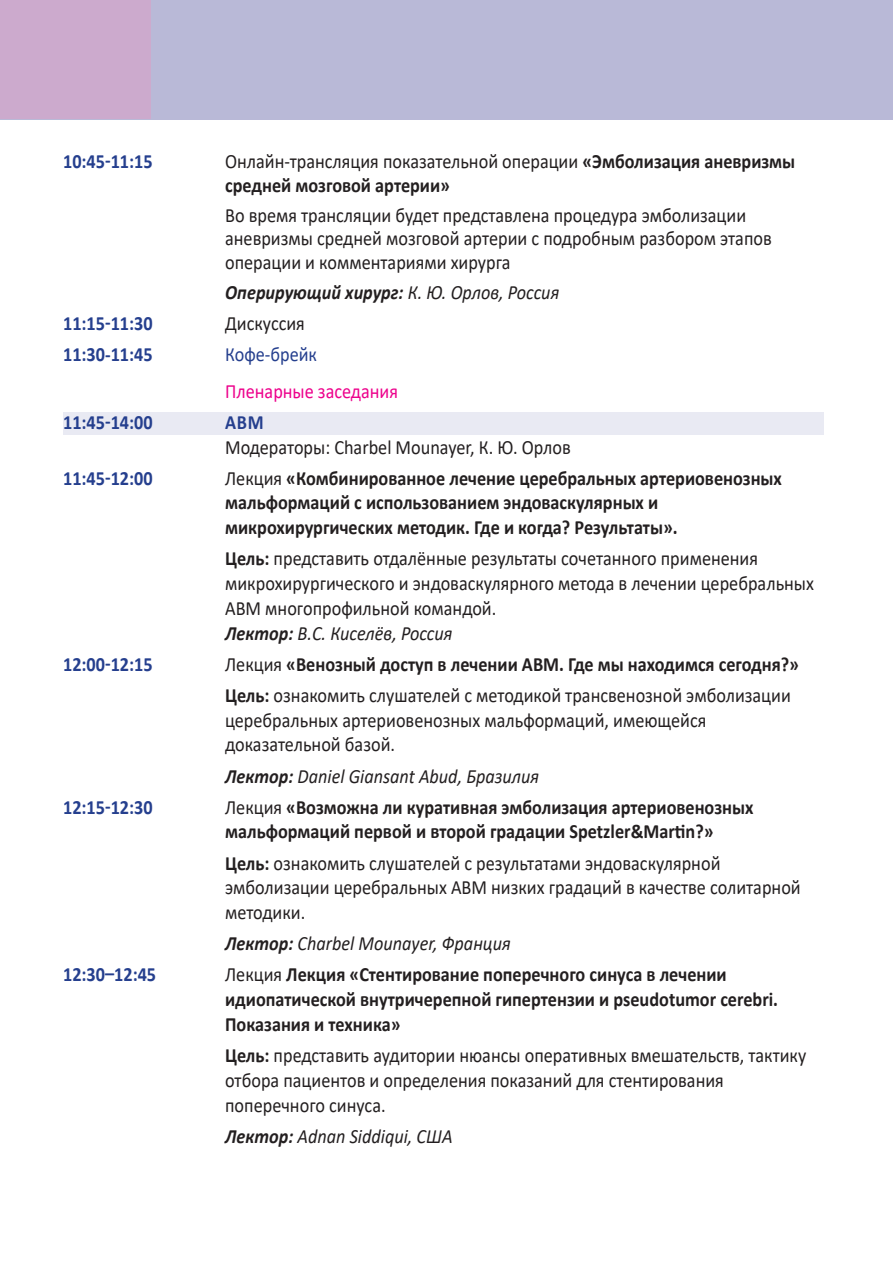
<style>
.page{position:relative;width:893px;height:1276px;background:#fff}
.page>*{position:absolute;margin:0;border:0;box-sizing:border-box;transform-origin:0 0}
.t1{font:20.25px/24.8px "Calibri";color:#231f20;scale:.9 1}
.t2{font:700 20.25px/24.8px "Calibri";color:#231f20;scale:.9 1}
.t3{font:700 20.25px "Calibri";color:#253f8e;scale:.9 1}
.t4{font:italic 20.25px "Calibri";color:#231f20;scale:.9 1}
.t5{font:italic 700 20.25px "Calibri";color:#231f20;scale:.9 1}
.t6{font:20.25px "Calibri";color:#ed028c;scale:.9 1}
.t7{font:20.25px "Calibri";color:#253f8e;scale:.9 1}
.s1{font-weight:400}
.s2{font-weight:700}
.s3{font-weight:700;font-style:italic}
.s4{font-style:italic}
</style>
<div class="page">
<div style="left:63px;top:412px;width:761px;height:23px;background:#e9eaf3"></div>
<div style="left:0;top:0;width:893px;height:119px;background:#b9b9d7"></div>
<div style="left:0;top:0;width:151px;height:119px;background:#ccaacd"></div>
<p class="t3" style="left:63px;top:147px;width:101px">10:45-11:15</p>
<p class="t2" style="left:225px;top:149px;width:635px;line-height:23.6px"><span class="s1">Онлайн-трансляция показательной операции</span> «Эмболизация аневризмы средней мозговой артерии»</p>
<p class="t1" style="left:225px;top:203px;width:609px;line-height:23.6px">Во время трансляции будет представлена процедура эмболизации аневризмы средней мозговой артерии с подробным разбором этапов операции и комментариями хирурга</p>
<p class="t5" style="left:225px;top:278px;width:373px">Оперирующий хирург: <span class="s1">К. Ю. Орлов, Россия</span></p>
<p class="t3" style="left:63px;top:309px;width:101px">11:15-11:30</p>
<p class="t1" style="left:225px;top:310px;width:90px">Дискуссия</p>
<p class="t3" style="left:63px;top:340px;width:101px">11:30-11:45</p>
<p class="t7" style="left:225px;top:340px;width:104px">Кофе-брейк</p>
<p class="t6" style="left:225px;top:377px;width:194px">Пленарные заседания</p>
<p class="t3" style="left:63px;top:408px;width:101px">11:45-14:00</p>
<p class="t3" style="left:225px;top:408px;width:44px">АВМ</p>
<p class="t1" style="left:225px;top:434px;width:386px">Модераторы: Charbel Mounayer, К. Ю. Орлов</p>
<p class="t3" style="left:63px;top:463px;width:101px">11:45-12:00</p>
<p class="t2" style="left:225px;top:465px;width:620px"><span class="s1">Лекция</span> «Комбинированное лечение церебральных артериовенозных мальформаций с использованием эндоваскулярных и микрохирургических методик. Где и когда? Результаты».</p>
<p class="t1" style="left:225px;top:546px;width:656px"><span class="s2">Цель:</span> представить отдалённые результаты сочетанного применения микрохирургического и эндоваскулярного метода в лечении церебральных АВМ многопрофильной командой.<br><span class="s3">Лектор:</span> <span class="s4">В.С. Киселёв, Россия</span></p>
<p class="t3" style="left:63px;top:649px;width:101px">12:00-12:15</p>
<p class="t2" style="left:225px;top:651px;width:639px"><span class="s1">Лекция</span> «Венозный доступ в лечении АВМ. Где мы находимся сегодня?»</p>
<p class="t1" style="left:225px;top:682px;width:630px"><span class="s2">Цель:</span> ознакомить слушателей с методикой трансвенозной эмболизации церебральных артериовенозных мальформаций, имеющейся доказательной базой.</p>
<p class="t4" style="left:225px;top:761px;width:351px"><span class="s2">Лектор:</span> Daniel Giansant Abud, Бразилия</p>
<p class="t3" style="left:63px;top:792px;width:101px">12:15-12:30</p>
<p class="t2" style="left:225px;top:794px;width:589px"><span class="s1">Лекция</span> «Возможна ли куративная эмболизация артериовенозных мальформаций первой и второй градации Spetzler&amp;Martin?»</p>
<p class="t1" style="left:225px;top:850px;width:641px"><span class="s2">Цель:</span> ознакомить слушателей с результатами эндоваскулярной эмболизации церебральных АВМ низких градаций в качестве солитарной методики.</p>
<p class="t4" style="left:225px;top:929px;width:319px"><span class="s2">Лектор:</span> Charbel Mounayer, Франция</p>
<p class="t3" style="left:63px;top:960px;width:105px">12:30–12:45</p>
<p class="t2" style="left:225px;top:962px;width:616px"><span class="s1">Лекция</span> Лекция «Стентирование поперечного синуса в лечении идиопатической внутричерепной гипертензии и pseudotumor cerebri.<br>Показания и техника»</p>
<p class="t1" style="left:225px;top:1042px;width:647px"><span class="s2">Цель:</span> представить аудитории нюансы оперативных вмешательств, тактику отбора пациентов и определения показаний для стентирования поперечного синуса.</p>
<p class="t4" style="left:225px;top:1122px;width:254px"><span class="s2">Лектор:</span> Adnan Siddiqui, США</p>
</div>
